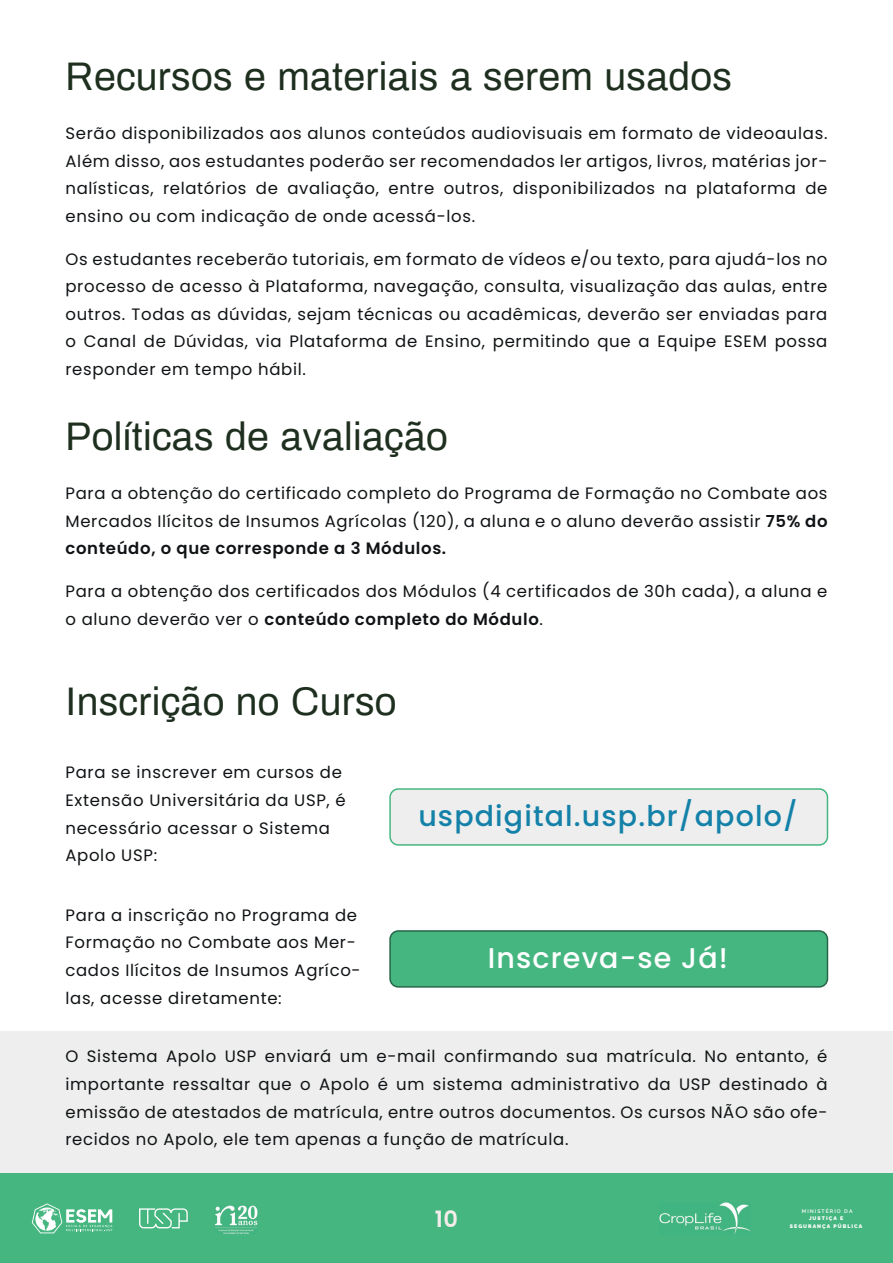
<style>
.page{position:relative;width:893px;height:1263px;background:#fff}
.page>*{position:absolute;margin:0;border:0;box-sizing:border-box;transform-origin:0 0}
.t1{font:39px "Archivo";letter-spacing:.01em;color:#1e2f1f}
.t2{font:500 28.5px "Poppins";letter-spacing:.04em;color:#1481a9}
.t3{font:500 28.5px "Poppins";letter-spacing:.04em;color:#fff}
.t4{font:600 22.5px "Poppins";color:#f4ede9}
.t5{font:16.5px/27.6px "Poppins";letter-spacing:.04em;color:#101315;text-align:justify}
.t6{font:900 5.25px "Rawline";letter-spacing:.2em;color:#fff}
.t7{font:600 5.25px "Rawline";letter-spacing:.2em;color:#fff}
.s1{font-weight:600}
</style>
<div class="page">
<div style="left:0;top:1031px;width:893px;height:143px;background:#edeeed"></div>
<div style="left:0;top:1174px;width:893px;height:89px;background:#46b680"></div>
<svg style="left:139px;top:1208px;width:49px;height:20px"></svg>
<img style="left:660px;top:1202px;width:90px;height:32px">
<svg style="left:32px;top:1203px;width:80px;height:30px"></svg>
<img style="left:215px;top:1206px;width:43px;height:28px">
<div style="left:390px;top:789px;width:437px;height:56px;background:#edeeed;border-radius:8px"></div>
<div style="left:389px;top:788px;width:439px;height:58px;border:2px solid #46b680;border-radius:8px"></div>
<div style="left:390px;top:931px;width:437px;height:56px;background:#46b680;border-radius:8px"></div>
<div style="left:389px;top:930px;width:439px;height:58px;border:2px solid #256648;border-radius:8px"></div>
<h1 class="t1" style="left:66px;top:48px;width:668px">Recursos e materiais a serem usados</h1>
<p class="t5" style="left:65px;top:120px;width:763px">Serão disponibilizados aos alunos conteúdos audiovisuais em formato de videoaulas.<br>Além disso, aos estudantes poderão ser recomendados ler artigos, livros, matérias jor&shy;nalísticas, relatórios de avaliação, entre outros, disponibilizados na plataforma de ensino ou com indicação de onde acessá-los.</p>
<p class="t5" style="left:65px;top:245px;width:763px">Os estudantes receberão tutoriais, em formato de vídeos e/ou texto, para ajudá-los no processo de acesso à Plataforma, navegação, consulta, visualização das aulas, entre outros. Todas as dúvidas, sejam técnicas ou acadêmicas, deverão ser enviadas para o Canal de Dúvidas, via Plataforma de Ensino, permitindo que a Equipe ESEM possa responder em tempo hábil.</p>
<h1 class="t1" style="left:66px;top:408px;width:384px">Políticas de avaliação</h1>
<p class="t5" style="left:66px;top:480px;width:763px">Para a obtenção do certificado completo do Programa de Formação no Combate aos Mercados Ilícitos de Insumos Agrícolas (120), a aluna e o aluno deverão assistir <span class="s1">75% do conteúdo, o que corresponde a 3 Módulos.</span></p>
<p class="t5" style="left:66px;top:577px;width:763px">Para a obtenção dos certificados dos Módulos (4 certificados de 30h cada), a aluna e o aluno deverão ver o <span class="s1">conteúdo completo do Módulo</span>.</p>
<h1 class="t1" style="left:66px;top:673px;width:333px">Inscrição no Curso</h1>
<p class="t5" style="left:66px;top:759px;width:282px;text-align:left">Para se inscrever em cursos de<br>Extensão Universitária da USP, é necessário acessar o Sistema<br>Apolo USP:</p>
<p class="t5" style="left:66px;top:901px;width:297px;text-align:left">Para a inscrição no Programa de<br>Formação no Combate aos Mer&shy;cados Ilícitos de Insumos Agríco&shy;las, acesse diretamente:</p>
<h2 class="t2" style="left:418px;top:799px;width:381px">uspdigital.usp.br/apolo/</h2>
<h2 class="t3" style="left:488px;top:941px;width:241px">Inscreva-se Já!</h2>
<p class="t5" style="left:66px;top:1043px;width:763px">O Sistema Apolo USP enviará um e-mail confirmando sua matrícula. No entanto, é importante ressaltar que o Apolo é um sistema administrativo da USP destinado à emissão de atestados de matrícula, entre outros documentos. Os cursos NÃO são ofe&shy;recidos no Apolo, ele tem apenas a função de matrícula.</p>
<h3 class="t4" style="left:435px;top:1206px;width:25px">10</h3>
<p class="t7" style="left:802px;top:1207px;width:52px">MINISTÉRIO DA</p>
<p class="t6" style="left:809px;top:1214px;width:36px">JUSTIÇA E</p>
<p class="t6" style="left:790px;top:1221px;width:74px">SEGURANÇA PÚBLICA</p>
</div>
